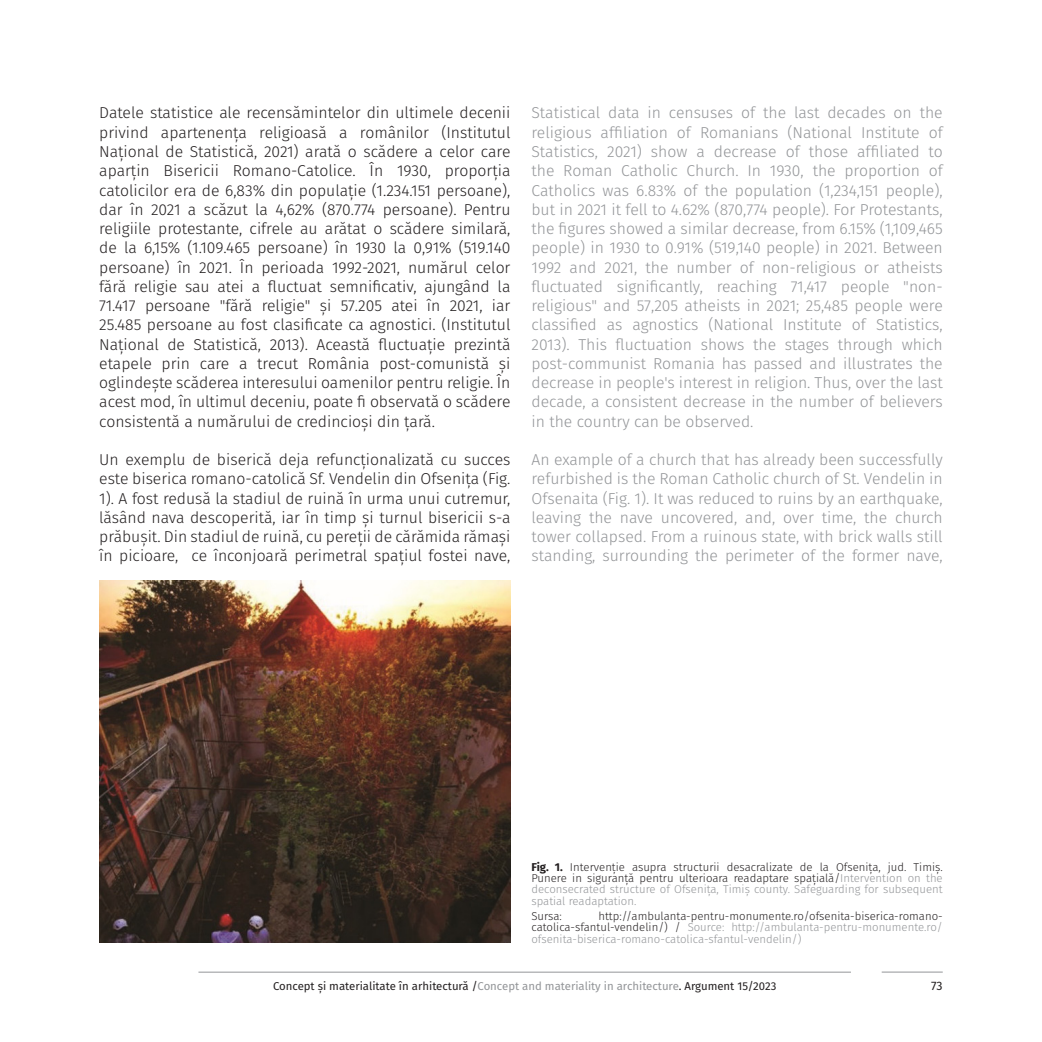
<style>
.page{position:relative;width:1042px;height:1042px;background:#fff}
.page>*{position:absolute;margin:0;border:0;box-sizing:border-box;transform-origin:0 0}
.ARTICOL_body_text_ro{font:300 15.75px/19.2px "Fira Sans";color:#231f20;text-align:justify}
.ARTICOL_body_text_en{font:300 15.75px/19.2px "Fira Sans";color:#939598;text-align:justify}
.t1{font:12.25px "Fira Sans";color:#231f20}
.ARTICOL_adnotari_fig{font:300 11.38px/11.4px "Fira Sans";color:#231f20;text-align:justify}
.ARTICOL_adnotari_fig-2{font:300 11.38px/11.4px "Fira Sans";color:#939598;text-align:justify}
.t2{font:11.38px "Fira Sans";color:#231f20}
.s1{font-weight:700}
.s2{color:#939598}
.s3{color:#231f20}
</style>
<div class="page">
<hr style="left:881px;top:972px;width:62px;height:1px;background:#939598">
<hr style="left:198px;top:972px;width:653px;height:1px;background:#939598">
<img style="left:99px;top:580px;width:411px;height:363px">
<p class="ARTICOL_body_text_ro" style="left:99px;top:103px;width:413px">Datele statistice ale recensămintelor din ultimele decenii privind apartenența religioasă a românilor (Institutul Național de Statistică, 2021) arată o scădere a celor care aparțin Bisericii Romano-Catolice. În 1930, proporția catolicilor era de 6,83% din populație (1.234.151 persoane), dar în 2021 a scăzut la 4,62% (870.774 persoane). Pentru religiile protestante, cifrele au arătat o scădere similară, de la 6,15% (1.109.465 persoane) în 1930 la 0,91% (519.140 persoane) în 2021. În perioada 1992-2021, numărul celor fără religie sau atei a fluctuat semnificativ, ajungând la 71.417 persoane "fără religie" și 57.205 atei în 2021, iar 25.485 persoane au fost clasificate ca agnostici. (Institutul Național de Statistică, 2013). Această fluctuație prezintă etapele prin care a trecut România post-comunistă și oglindește scăderea interesului oamenilor pentru religie. În acest mod, în ultimul deceniu, poate fi observată o scădere consistentă a numărului de credincioși din țară.</p>
<p class="ARTICOL_body_text_ro" style="left:99px;top:450px;width:413px">Un exemplu de biserică deja refuncționalizată cu succes este biserica romano-catolică Sf. Vendelin din Ofsenița (Fig.<br>1). A fost redusă la stadiul de ruină în urma unui cutremur, lăsând nava descoperită, iar în timp și turnul bisericii s-a prăbușit. Din stadiul de ruină, cu pereții de cărămida rămași în picioare, ce înconjoară perimetral spațiul fostei nave,</p>
<p class="ARTICOL_body_text_en" style="left:531px;top:103px;width:413px">Statistical data in censuses of the last decades on the religious affiliation of Romanians (National Institute of Statistics, 2021) show a decrease of those affiliated to the Roman Catholic Church. In 1930, the proportion of Catholics was 6.83% of the population (1,234,151 people), but in 2021 it fell to 4.62% (870,774 people). For Protestants, the figures showed a similar decrease, from 6.15% (1,109,465 people) in 1930 to 0.91% (519,140 people) in 2021. Between 1992 and 2021, the number of non-religious or atheists fluctuated significantly, reaching 71,417 people "non&shy;religious" and 57,205 atheists in 2021; 25,485 people were classified as agnostics (National Institute of Statistics, 2013). This fluctuation shows the stages through which post-communist Romania has passed and illustrates the decrease in people's interest in religion. Thus, over the last decade, a consistent decrease in the number of believers in the country can be observed.</p>
<p class="ARTICOL_body_text_en" style="left:531px;top:450px;width:413px">An example of a church that has already been successfully refurbished is the Roman Catholic church of St. Vendelin in Ofsenaita (Fig. 1). It was reduced to ruins by an earthquake, leaving the nave uncovered, and, over time, the church tower collapsed. From a ruinous state, with brick walls still standing, surrounding the perimeter of the former nave,</p>
<p class="ARTICOL_adnotari_fig" style="left:531px;top:861px;width:413px"><span class="s1">Fig. 1.</span> Intervenție asupra structurii desacralizate de la Ofsenița, jud. Timiș.<br>Punere in siguranță pentru ulterioara readaptare spațială/<span class="s2">Intervention on the deconsecrated structure of Ofsenița, Timiș county. Safeguarding for subsequent spatial readaptation.</span></p>
<p class="ARTICOL_adnotari_fig" style="left:531px;top:910px;width:32px">Sursa:</p>
<p class="ARTICOL_adnotari_fig-2" style="left:531px;top:910px;width:413px;text-indent:67px"><span class="s3">http://ambulanta-pentru-monumente.ro/ofsenita-biserica-romano&shy;catolica-sfantul-vendelin/) /</span> Source: http://ambulanta-pentru-monumente.ro/ ofsenita-biserica-romano-catolica-sfantul-vendelin/)</p>
<p class="t2" style="left:273px;top:977px;width:505px">Concept și materialitate în arhitectură /<span class="s2">Concept and materiality in architecture</span>. Argument 15/2023</p>
<p class="t1" style="left:931px;top:976px;width:13px">73</p>
</div>
